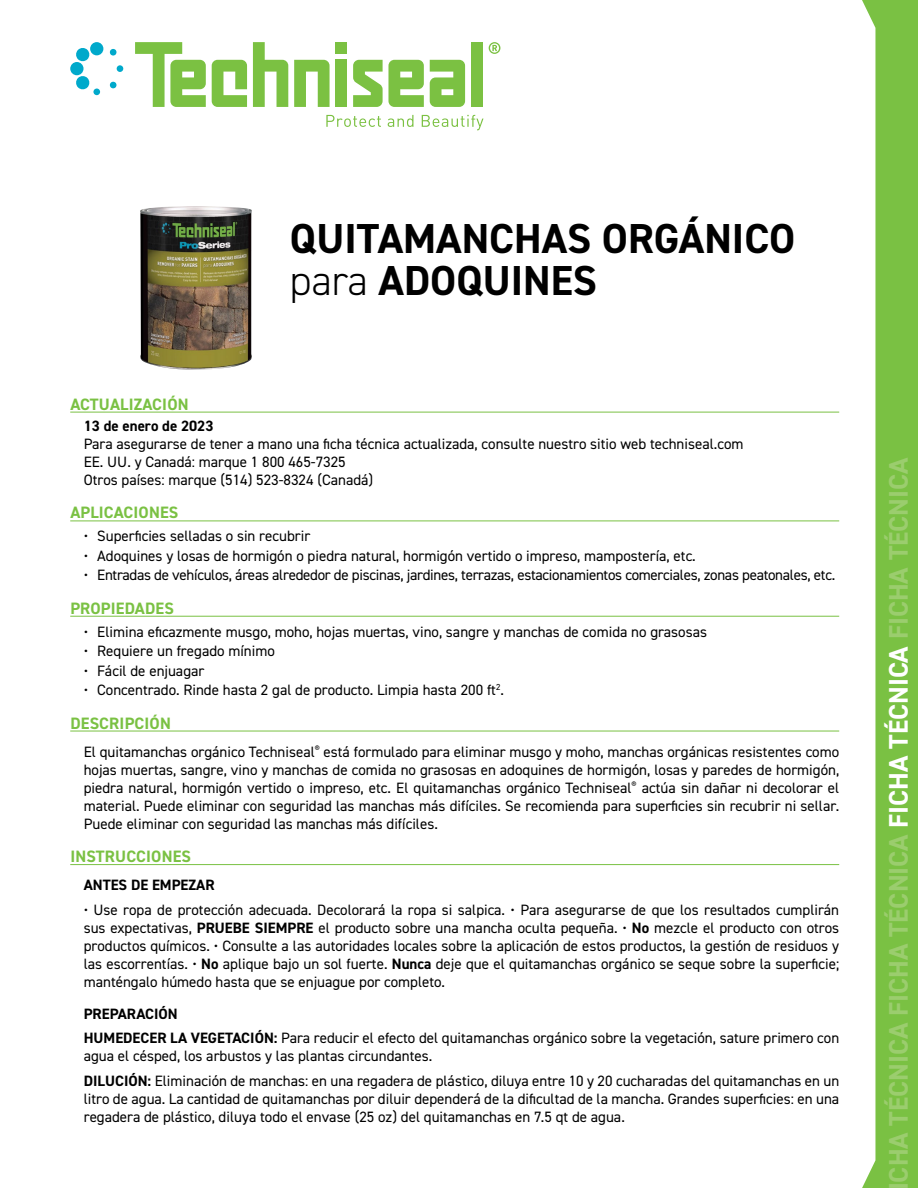
<style>
.page{position:relative;width:918px;height:1188px;background:#fff}
.page>*{position:absolute;margin:0;border:0;box-sizing:border-box;transform-origin:0 0}
.t1{font:700 42px/42px "DIN2014";color:#000}
.t2{font:700 27px "DIN2014";color:#9bcd6e}
.t3{font:700 16.5px "DIN2014";letter-spacing:.01em;color:#7ac143}
.t4{font:15px/18px "DIN2014";color:#000}
.t5{font:15px "DIN2014";letter-spacing:-.02em;color:#000}
.t6{font:700 15px "DIN2014";color:#000}
.s1{font-weight:300}
.s2{font-weight:700}
.s3{color:#fff}
</style>
<div class="page">
<hr style="left:70px;top:412px;width:769px;height:1px;background:#7ac143">
<hr style="left:70px;top:521px;width:769px;height:1px;background:#7ac143">
<hr style="left:70px;top:616px;width:769px;height:1px;background:#7ac143">
<hr style="left:70px;top:731px;width:769px;height:1px;background:#7ac143">
<hr style="left:70px;top:864px;width:769px;height:1px;background:#7ac143">
<svg style="left:862px;top:0;width:56px;height:1188px;fill:#7ac143"></svg>
<img style="left:140px;top:206px;width:112px;height:164px">
<svg style="left:212px;top:60px;width:35px;height:47px"></svg>
<div style="left:471px;top:42px;width:12px;height:65px;background:#7bc142"></div>
<svg style="left:253px;top:42px;width:35px;height:65px"></svg>
<svg style="left:294px;top:60px;width:36px;height:47px"></svg>
<svg style="left:135px;top:42px;width:71px;height:65px"></svg>
<svg style="left:430px;top:60px;width:35px;height:47px;background:#8dc95c"></svg>
<svg style="left:353px;top:60px;width:71px;height:47px"></svg>
<div style="left:335px;top:42px;width:12px;height:12px;background:#7bc142"></div>
<div style="left:335px;top:60px;width:12px;height:47px;background:#7bc142"></div>
<div style="left:90px;top:42px;width:13px;height:13px;background:#00a9cb;border-radius:50%"></div>
<div style="left:93px;top:89px;width:7px;height:6px;background:#00a9cb;border-radius:50%"></div>
<svg style="left:76px;top:48px;width:14px;height:14px"></svg>
<svg style="left:110px;top:81px;width:7px;height:8px"></svg>
<div style="left:70px;top:62px;width:14px;height:13px;background:#00a9cb;border-radius:50%"></div>
<div style="left:117px;top:65px;width:6px;height:7px;background:#00a9cb;border-radius:50%"></div>
<svg style="left:75px;top:75px;width:15px;height:15px"></svg>
<svg style="left:110px;top:49px;width:7px;height:7px"></svg>
<svg style="left:489px;top:42px;width:11px;height:12px"></svg>
<svg style="left:326px;top:115px;width:55px;height:12px"></svg>
<svg style="left:388px;top:115px;width:25px;height:12px"></svg>
<svg style="left:422px;top:115px;width:62px;height:15px"></svg>
<h1 class="t1" style="left:290px;top:217px;width:507px">QUITAMANCHAS ORGÁNICO <span class="s1">para</span> ADOQUINES</h1>
<p class="t3" style="left:70px;top:393px;width:120px">ACTUALIZACIÓN</p>
<p class="t6" style="left:84px;top:416px;width:131px">13 de enero de 2023</p>
<p class="t4" style="left:84px;top:435px;width:661px">Para asegurarse de tener a mano una ficha técnica actualizada, consulte nuestro sitio web techniseal.com<br>EE. UU. y Canadá: marque 1 800 465-7325<br>Otros países: marque (514) 523-8324 (Canadá)</p>
<p class="t3" style="left:70px;top:502px;width:110px">APLICACIONES</p>
<p class="t4" style="left:84px;top:527px;width:228px">• Superficies selladas o sin recubrir</p>
<p class="t4" style="left:84px;top:547px;width:614px">• Adoquines y losas de hormigón o piedra natural, hormigón vertido o impreso, mampostería, etc.</p>
<p class="t5" style="left:84px;top:566px;width:753px">• Entradas de vehículos, áreas alrededor de piscinas, jardines, terrazas, estacionamientos comerciales, zonas peatonales, etc.</p>
<p class="t3" style="left:70px;top:597px;width:105px">PROPIEDADES</p>
<p class="t4" style="left:84px;top:622px;width:625px">• Elimina eficazmente musgo, moho, hojas muertas, vino, sangre y manchas de comida no grasosas</p>
<p class="t4" style="left:84px;top:642px;width:193px">• Requiere un fregado mínimo</p>
<p class="t4" style="left:84px;top:661px;width:122px">• Fácil de enjuagar</p>
<p class="t4" style="left:84px;top:681px;width:422px">• Concentrado. Rinde hasta 2 gal de producto. Limpia hasta 200 ft<sup>2</sup>.</p>
<p class="t3" style="left:70px;top:712px;width:102px">DESCRIPCIÓN</p>
<p class="t4" style="left:84px;top:742px;width:757px;text-align:justify">El quitamanchas orgánico Techniseal<sup>®</sup> está formulado para eliminar musgo y moho, manchas orgánicas resistentes como hojas muertas, sangre, vino y manchas de comida no grasosas en adoquines de hormigón, losas y paredes de hormigón, piedra natural, hormigón vertido o impreso, etc. El quitamanchas orgánico Techniseal<sup>®</sup> actúa sin dañar ni decolorar el material. Puede eliminar con seguridad las manchas más difíciles. Se recomienda para superficies sin recubrir ni sellar.<br>Puede eliminar con seguridad las manchas más difíciles.</p>
<p class="t3" style="left:70px;top:845px;width:122px">INSTRUCCIONES</p>
<p class="t6" style="left:84px;top:875px;width:132px">ANTES DE EMPEZAR</p>
<p class="t4" style="left:84px;top:901px;width:757px;text-align:justify">• Use ropa de protección adecuada. Decolorará la ropa si salpica. • Para asegurarse de que los resultados cumplirán sus expectativas, <span class="s2">PRUEBE SIEMPRE</span> el producto sobre una mancha oculta pequeña. • <span class="s2">No</span> mezcle el producto con otros productos químicos. • Consulte a las autoridades locales sobre la aplicación de estos productos, la gestión de residuos y las escorrentías. • <span class="s2">No</span> aplique bajo un sol fuerte. <span class="s2">Nunca</span> deje que el quitamanchas orgánico se seque sobre la superficie; manténgalo húmedo hasta que se enjuague por completo.</p>
<p class="t4" style="left:84px;top:1001px;width:757px;line-height:24.8px"><span class="s2">PREPARACIÓN<br>HUMEDECER LA VEGETACIÓN:</span> Para reducir el efecto del quitamanchas orgánico sobre la vegetación, sature primero con</p>
<p class="t4" style="left:84px;top:1044px;width:757px;line-height:24.8px">agua el césped, los arbustos y las plantas circundantes.<br><span class="s2">DILUCIÓN:</span> Eliminación de manchas: en una regadera de plástico, diluya entre 10 y 20 cucharadas del quitamanchas en un</p>
<p class="t4" style="left:84px;top:1090px;width:757px">litro de agua. La cantidad de quitamanchas por diluir dependerá de la dificultad de la mancha. Grandes superficies: en una regadera de plástico, diluya todo el envase (25 oz) del quitamanchas en 7.5 qt de agua.</p>
<h2 class="t2" style="left:881px;top:1190px;width:734px;rotate:-90deg">ICHA TÉCNICA FICHA TÉCNICA <span class="s3">FICHA TÉCNICA</span> FICHA TÉCNICA</h2>
</div>
